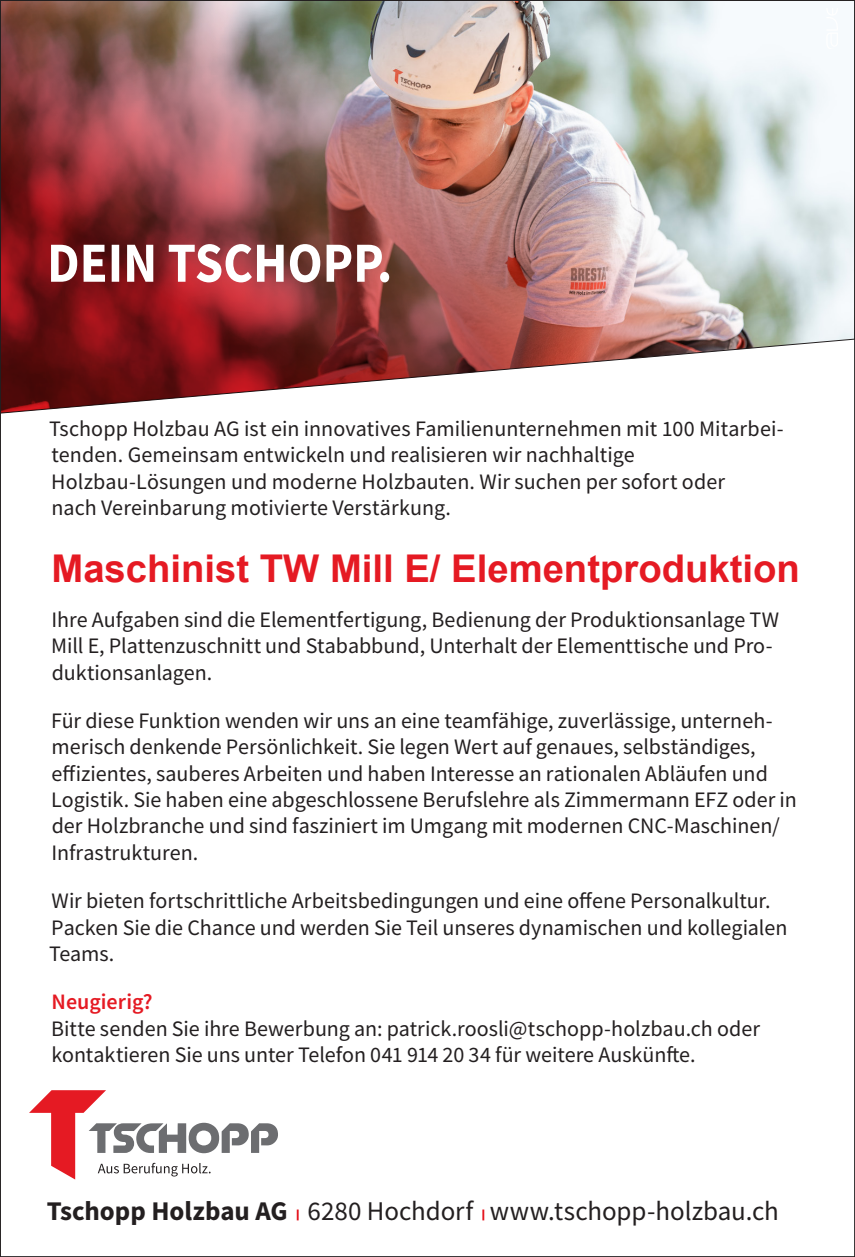
<style>
.page{position:relative;width:855px;height:1257px;background:#fff}
.page>*{position:absolute;margin:0;border:0;box-sizing:border-box;transform-origin:0 0}
.t1{font:700 38.25px "Arial";color:#e51a23}
.t2{font:27px "Source Sans Pro";color:#231f20}
.t3{font:22.05px/26.6px "Source Sans Pro";color:#231f20}
.t4{font:600 22.05px "Source Sans Pro";color:#e51a23}
.s1{font-weight:700}
</style>
<div class="page">
<img style="left:2px;top:2px;width:851px;height:411px">
<svg style="left:29px;top:1090px;width:249px;height:89px"></svg>
<svg style="left:297px;top:1209px;width:2px;height:11px"></svg>
<svg style="left:482px;top:1209px;width:2px;height:11px"></svg>
<svg style="left:51px;top:244px;width:338px;height:38px"></svg>
<svg style="left:826px;top:8px;width:12px;height:41px"></svg>
<p class="t3" style="left:49px;top:415px;width:736px">Tschopp Holzbau AG ist ein innovatives Familienunternehmen mit 100 Mitarbei&shy;tenden. Gemeinsam entwickeln und realisieren wir nachhaltige</p>
<p class="t3" style="left:51px;top:468px;width:675px">Holzbau-Lösungen und moderne Holzbauten. Wir suchen per sofort oder</p>
<p class="t3" style="left:51px;top:494px;width:401px">nach Vereinbarung motivierte Verstärkung.</p>
<p class="t1" style="left:51px;top:541px;width:750px">Maschinist TW Mill E/ Elementproduktion</p>
<p class="t3" style="left:51px;top:606px;width:729px">Ihre Aufgaben sind die Elementfertigung, Bedienung der Produktionsanlage TW<br>Mill E, Plattenzuschnitt und Stababbund, Unterhalt der Elementtische und Pro&shy;duktionsanlagen.</p>
<p class="t3" style="left:51px;top:707px;width:747px">Für diese Funktion wenden wir uns an eine teamfähige, zuverlässige, unterneh&shy;merisch denkende Persönlichkeit. Sie legen Wert auf genaues, selbständiges, effizientes, sauberes Arbeiten und haben Interesse an rationalen Abläufen und Logistik. Sie haben eine abgeschlossene Berufslehre als Zimmermann EFZ oder in der Holzbranche und sind fasziniert im Umgang mit modernen CNC-Maschinen/ Infrastrukturen.</p>
<p class="t3" style="left:49px;top:887px;width:740px">Wir bieten fortschrittliche Arbeitsbedingungen und eine offene Personalkultur.<br>Packen Sie die Chance und werden Sie Teil unseres dynamischen und kollegialen<br>Teams.</p>
<p class="t4" style="left:51px;top:987px;width:103px">Neugierig?</p>
<p class="t3" style="left:51px;top:1014px;width:710px">Bitte senden Sie ihre Bewerbung an: patrick.roosli@tschopp-holzbau.ch oder kontaktieren Sie uns unter Telefon 041 914 20 34 für weitere Auskünfte.</p>
<p class="t2" style="left:47px;top:1194px;width:733px"><span class="s1">Tschopp Holzbau AG</span> 6280 Hochdorf www.tschopp-holzbau.ch</p>
</div>
